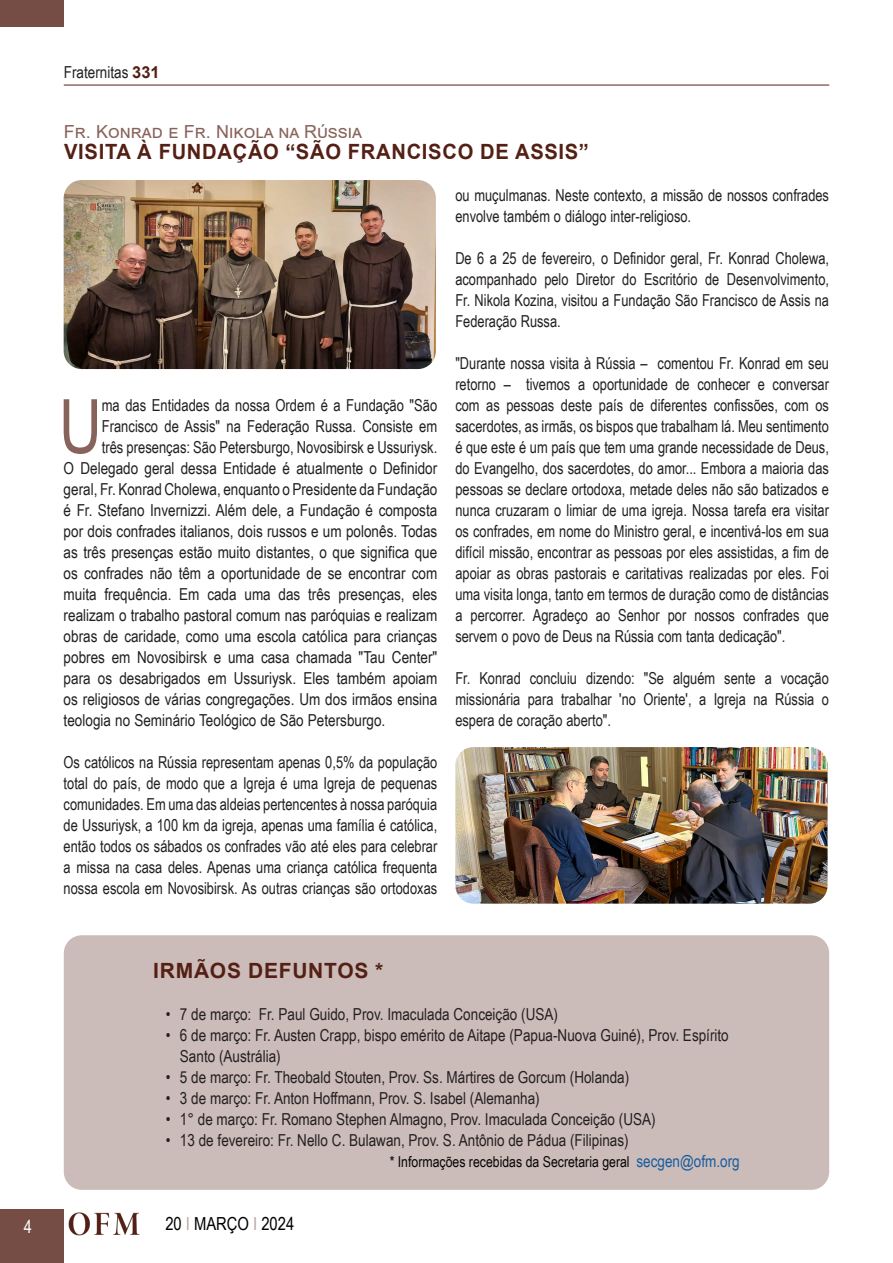
<style>
.page{position:relative;width:893px;height:1263px;background:#fff}
.page>*{position:absolute;margin:0;border:0;box-sizing:border-box;transform-origin:0 0}
.Titolo{font:75.15px "Arial Narrow";color:#87635b;scale:.96 1}
.Titolo-2{font:700 21px "Arial";letter-spacing:.035em;color:#542015;scale:.96 1}
.Titolo-3{font:700 21px "Arial";letter-spacing:.035em;color:#542015}
.Titolo_piccolo{font:18px "Arial";color:#87635b}
.t1{font:18px "Arial Narrow";color:#000}
.t2{font:18px "Arial Narrow";color:#fff}
.Titolo-4{font:16.5px/21px "Arial Narrow";color:#231f20;text-align:justify;scale:.95 1}
.Titolo-5{font:16.5px/21px "Arial Narrow";color:#231f20;text-align:justify}
.Titolo-6{font:16.5px/21px "Arial Narrow";color:#231f20;text-align:justify;scale:.96 1}
.t3{font:15px "Arial Narrow";color:#050505}
.s1{font-family:"Arial";font-weight:700;color:#542015}
.s2{font-size:16.5px;color:#175d9e}
.s3{color:#bba6a1}
.s4{color:#000001}
</style>
<div class="page">
<div style="left:0;top:1209px;width:64px;height:54px;background:#764d44"></div>
<hr style="left:64px;top:85px;width:765px;height:1px;background:#542015">
<div style="left:0;top:0;width:64px;height:27px;background:#764d44"></div>
<img style="left:69px;top:1212px;width:71px;height:24px">
<img style="left:64px;top:180px;width:372px;height:189px">
<img style="left:455px;top:747px;width:373px;height:157px">
<div style="left:64px;top:935px;width:765px;height:255px;background:#ccbcb9;border-radius:18px"></div>
<p class="t2" style="left:24px;top:1213px;width:10px">4</p>
<p class="Titolo-5" style="left:64px;top:61px;width:97px">Fraternitas <span class="s1">331</span></p>
<p class="Titolo_piccolo" style="left:64px;top:119px;width:300px">Fr. Konrad e Fr. Nikola na Rússia</p>
<p class="Titolo-2" style="left:64px;top:137px;width:548px">VISITA À FUNDAÇÃO “SÃO FRANCISCO DE ASSIS”</p>
<p class="Titolo" style="left:59px;top:371px;width:46px">U</p>
<p class="Titolo-6" style="left:102px;top:394px;width:351px">ma das Entidades da nossa Ordem é a Fundação "São Francisco de Assis" na Federação Russa. Consiste em três presenças: São Petersburgo, Novosibirsk e Ussuriysk.</p>
<p class="Titolo-5" style="left:64px;top:457px;width:375px">O Delegado geral dessa Entidade é atualmente o Definidor geral, Fr. Konrad Cholewa, enquanto o Presidente da Fundação é Fr. Stefano Invernizzi. Além dele, a Fundação é composta por dois confrades italianos, dois russos e um polonês. Todas as três presenças estão muito distantes, o que significa que os confrades não têm a oportunidade de se encontrar com muita frequência. Em cada uma das três presenças, eles realizam o trabalho pastoral comum nas paróquias e realizam obras de caridade, como uma escola católica para crianças pobres em Novosibirsk e uma casa chamada "Tau Center" para os desabrigados em Ussuriysk. Eles também apoiam os religiosos de várias congregações. Um dos irmãos ensina teologia no Seminário Teológico de São Petersburgo.</p>
<p class="Titolo-4" style="left:64px;top:751px;width:395px">Os católicos na Rússia representam apenas 0,5% da população total do país, de modo que a Igreja é uma Igreja de pequenas comunidades. Em uma das aldeias pertencentes à nossa paróquia de Ussuriysk, a 100 km da igreja, apenas uma família é católica, então todos os sábados os confrades vão até eles para celebrar a missa na casa deles. Apenas uma criança católica frequenta nossa escola em Novosibirsk. As outras crianças são ortodoxas</p>
<p class="Titolo-4" style="left:455px;top:184px;width:395px">ou muçulmanas. Neste contexto, a missão de nossos confrades envolve também o diálogo inter-religioso.</p>
<p class="Titolo-4" style="left:455px;top:247px;width:395px">De 6 a 25 de fevereiro, o Definidor geral, Fr. Konrad Cholewa, acompanhado pelo Diretor do Escritório de Desenvolvimento, Fr. Nikola Kozina, visitou a Fundação São Francisco de Assis na Federação Russa.</p>
<p class="Titolo-4" style="left:455px;top:352px;width:395px">"Durante nossa visita à Rússia – comentou Fr. Konrad em seu retorno – tivemos a oportunidade de conhecer e conversar com as pessoas deste país de diferentes confissões, com os sacerdotes, as irmãs, os bispos que trabalham lá. Meu sentimento é que este é um país que tem uma grande necessidade de Deus, do Evangelho, dos sacerdotes, do amor... Embora a maioria das pessoas se declare ortodoxa, metade deles não são batizados e nunca cruzaram o limiar de uma igreja. Nossa tarefa era visitar os confrades, em nome do Ministro geral, e incentivá-los em sua difícil missão, encontrar as pessoas por eles assistidas, a fim de apoiar as obras pastorais e caritativas realizadas por eles. Foi uma visita longa, tanto em termos de duração como de distâncias a percorrer. Agradeço ao Senhor por nossos confrades que servem o povo de Deus na Rússia com tanta dedicação".</p>
<p class="Titolo-4" style="left:455px;top:667px;width:395px">Fr. Konrad concluiu dizendo: "Se alguém sente a vocação missionária para trabalhar 'no Oriente', a Igreja na Rússia o espera de coração aberto".</p>
<p class="Titolo-3" style="left:153px;top:956px;width:232px">IRMÃOS DEFUNTOS *</p>
<p class="Titolo-5" style="left:166px;top:1003px;width:394px">• 7 de março: Fr. Paul Guido, Prov. Imaculada Conceição (USA)</p>
<p class="Titolo-5" style="left:180px;top:1024px;width:550px;text-indent:-14px">• 6 de março: Fr. Austen Crapp, bispo emérito de Aitape (Papua-Nuova Guiné), Prov. Espírito<br>Santo (Austrália)</p>
<p class="Titolo-5" style="left:166px;top:1066px;width:465px">• 5 de março: Fr. Theobald Stouten, Prov. Ss. Mártires de Gorcum (Holanda)</p>
<p class="Titolo-5" style="left:166px;top:1087px;width:376px">• 3 de março: Fr. Anton Hoffmann, Prov. S. Isabel (Alemanha)</p>
<p class="Titolo-5" style="left:166px;top:1108px;width:491px">• 1° de março: Fr. Romano Stephen Almagno, Prov. Imaculada Conceição (USA)</p>
<p class="Titolo-5" style="left:166px;top:1129px;width:465px">• 13 de fevereiro: Fr. Nello C. Bulawan, Prov. S. Antônio de Pádua (Filipinas)</p>
<p class="t3" style="left:390px;top:1151px;width:352px">* Informações recebidas da Secretaria geral <span class="s2">secgen@ofm.org</span></p>
<p class="t1" style="left:165px;top:1210px;width:130px">20 <span class="s3">I</span> <span class="s4">MARÇO</span> <span class="s3">I</span> 2024</p>
</div>
